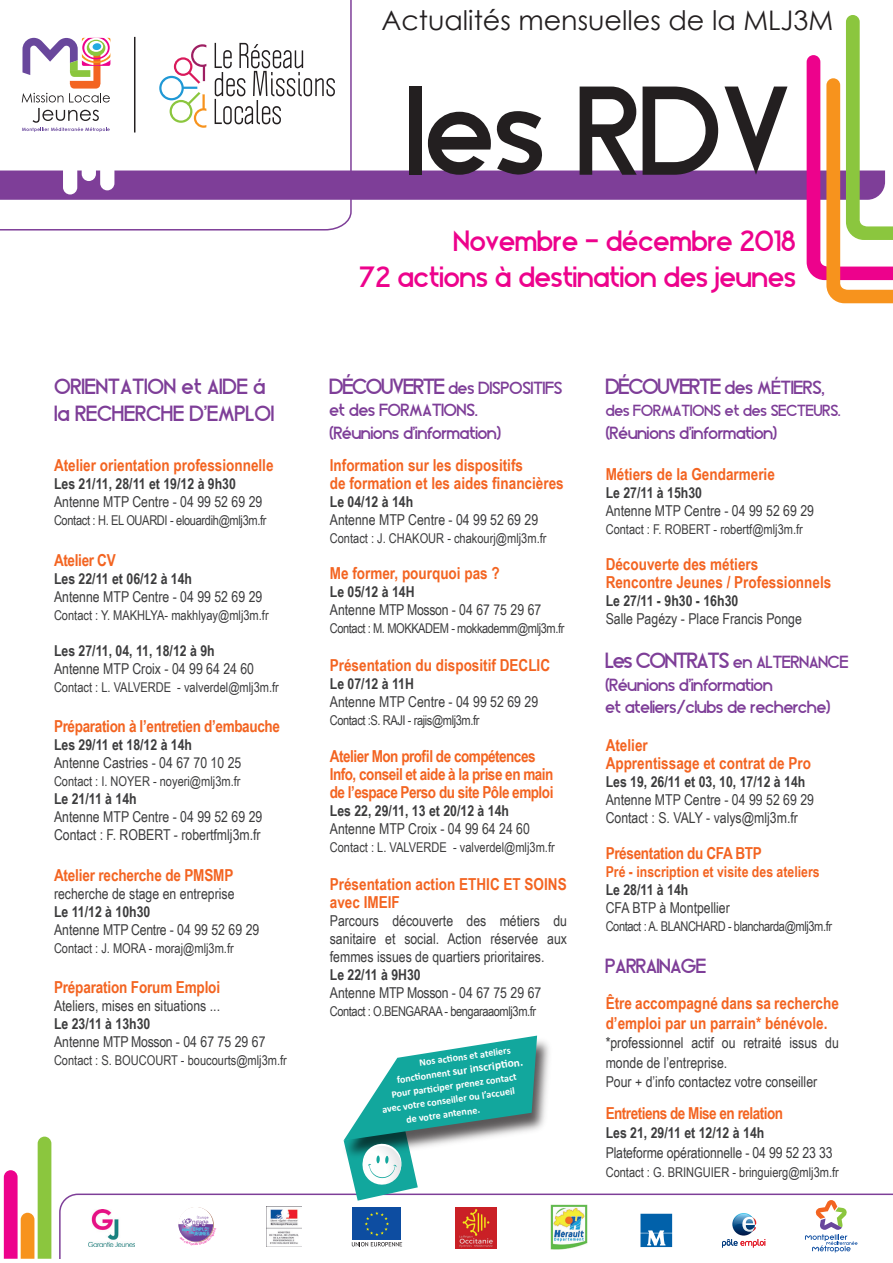
<style>
.page{position:relative;width:893px;height:1263px;background:#fff}
.page>*{position:absolute;margin:0;border:0;box-sizing:border-box;transform-origin:0 0}
.t1{font:129px "Blissful Thinking";color:#231f20}
.t2{font:30px/36px "Blissful Thinking";color:#ed028c;text-align:right}
.t3{font:27px "Century Gothic";color:#231f20}
.t4{font:22.5px/27px "Blissful Thinking";color:#7e3e98}
.t5{font:21px "Blissful Thinking";letter-spacing:-.02em;color:#7e3e98}
.t6{font:19.5px "Blissful Thinking";letter-spacing:-.01em;color:#7e3e98}
.t7{font:18px/22.5px "Blissful Thinking";letter-spacing:-.01em;color:#7e3e98}
.t8{font:700 16.5px/18px "Arial Narrow";color:#f36421}
.t9{font:700 16.5px/18px "Arial Narrow";letter-spacing:-.03em;color:#f36421}
.t10{font:700 16.5px "Arial Narrow";letter-spacing:-.02em;color:#f36421}
.t11{font:16.5px "Blissful Thinking";letter-spacing:-.01em;color:#7e3e98}
.t12{font:15px/18px "Arial Narrow";color:#3c3c3d}
.t13{font:700 15px "Arial Narrow";color:#3c3c3d}
.t14{font:700 15px "Arial Narrow";color:#f36421}
.t15{font:13.5px "Arial Narrow";color:#3c3c3d}
.t16{font:13.5px "Arial Narrow";letter-spacing:-.03em;color:#3c3c3d}
.t17{font:13.5px "Arial Narrow";letter-spacing:-.025em;color:#3c3c3d}
.t18{font:700 11.55px "Calibri";color:#fff}
.t19{font:700 10.05px "Calibri";color:#fff}
.s1{font-size:22.5px}
.s2{font-size:10.05px}
</style>
<div class="page">
<svg style="left:59px;top:1193px;width:834px;height:66px"></svg>
<svg style="left:4px;top:1136px;width:47px;height:123px"></svg>
<svg style="left:352px;top:1207px;width:50px;height:34px"></svg>
<div style="left:353px;top:1208px;width:48px;height:32px;background:#0d4da1"></div>
<svg style="left:365px;top:1212px;width:24px;height:24px"></svg>
<svg style="left:352px;top:1242px;width:50px;height:4px"></svg>
<img style="left:267px;top:1206px;width:34px;height:40px">
<svg style="left:732px;top:1213px;width:23px;height:22px"></svg>
<svg style="left:733px;top:1214px;width:23px;height:18px"></svg>
<svg style="left:722px;top:1239px;width:43px;height:8px"></svg>
<svg style="left:640px;top:1213px;width:33px;height:34px"></svg>
<svg style="left:640px;top:1214px;width:32px;height:33px"></svg>
<img style="left:805px;top:1198px;width:55px;height:59px">
<img style="left:550px;top:1204px;width:37px;height:45px">
<img style="left:88px;top:1209px;width:46px;height:38px">
<svg style="left:0;top:15px;width:893px;height:288px"></svg>
<hr style="left:134px;top:37px;width:1px;height:95px;background:#231f20">
<img style="left:456px;top:1207px;width:41px;height:41px">
<div style="left:804px;top:1198px;width:55px;height:56px;background:#fff"></div>
<svg style="left:805px;top:1200px;width:52px;height:52px"></svg>
<img style="left:343px;top:1036px;width:206px;height:106px">
<svg style="left:344px;top:1035px;width:193px;height:166px"></svg>
<svg style="left:178px;top:1207px;width:38px;height:38px"></svg>
<h3 class="t4" style="left:55px;top:372px;width:221px">ORIENTATION et AIDE á la RECHERCHE D’EMPLOI</h3>
<p class="t8" style="left:54px;top:455px;width:221px">Atelier orientation professionnelle</p>
<p class="t13" style="left:54px;top:472px;width:183px">Les 21/11, 28/11 et 19/12 à 9h30</p>
<p class="t12" style="left:54px;top:492px;width:210px">Antenne MTP Centre - 04 99 52 69 29</p>
<p class="t17" style="left:54px;top:510px;width:214px">Contact : H. EL OUARDI - elouardih@mlj3m.fr</p>
<p class="t10" style="left:54px;top:547px;width:63px">Atelier CV</p>
<p class="t13" style="left:54px;top:567px;width:140px">Les 22/11 et 06/12 à 14h</p>
<p class="t12" style="left:54px;top:587px;width:210px">Antenne MTP Centre - 04 99 52 69 29</p>
<p class="t15" style="left:54px;top:605px;width:216px">Contact : Y. MAKHLYA- makhlyay@mlj3m.fr</p>
<p class="t13" style="left:54px;top:639px;width:162px">Les 27/11, 04, 11, 18/12 à 9h</p>
<p class="t12" style="left:54px;top:659px;width:202px">Antenne MTP Croix - 04 99 64 24 60</p>
<p class="t15" style="left:54px;top:677px;width:226px">Contact : L. VALVERDE - valverdel@mlj3m.fr</p>
<p class="t10" style="left:54px;top:714px;width:228px">Préparation à l’entretien d’embauche</p>
<p class="t13" style="left:54px;top:733px;width:140px">Les 29/11 et 18/12 à 14h</p>
<p class="t12" style="left:54px;top:753px;width:189px">Antenne Castries - 04 67 70 10 25</p>
<p class="t15" style="left:54px;top:771px;width:188px">Contact : I. NOYER - noyeri@mlj3m.fr</p>
<p class="t13" style="left:54px;top:787px;width:84px">Le 21/11 à 14h</p>
<p class="t12" style="left:54px;top:807px;width:210px">Antenne MTP Centre - 04 99 52 69 29<br>Contact : F. ROBERT - robertfmlj3m.fr</p>
<p class="t8" style="left:54px;top:865px;width:181px">Atelier recherche de PMSMP</p>
<p class="t12" style="left:54px;top:884px;width:182px">recherche de stage en entreprise</p>
<p class="t13" style="left:54px;top:900px;width:98px">Le 11/12 à 10h30</p>
<p class="t12" style="left:54px;top:920px;width:207px">Antenne MTP Centre - 04 99 52 69 29</p>
<p class="t15" style="left:54px;top:938px;width:181px">Contact : J. MORA - moraj@mlj3m.fr</p>
<p class="t8" style="left:54px;top:977px;width:168px">Préparation Forum Emploi</p>
<p class="t12" style="left:54px;top:996px;width:168px">Ateliers, mises en situations ...</p>
<p class="t13" style="left:54px;top:1012px;width:98px">Le 23/11 à 13h30</p>
<p class="t12" style="left:54px;top:1032px;width:213px">Antenne MTP Mosson - 04 67 75 29 67</p>
<p class="t15" style="left:54px;top:1050px;width:234px">Contact : S. BOUCOURT - boucourts@mlj3m.fr</p>
<h3 class="t3" style="left:381px;top:1px;width:453px">Actualités mensuelles de la MLJ3M</h3>
<h1 class="t1" style="left:409px;top:58px;width:386px">les RDV</h1>
<h2 class="t2" style="left:360px;top:222px;width:438px">Novembre - décembre 2018<br>72 actions à destination des jeunes</h2>
<p class="t7" style="left:330px;top:376px;width:235px"><span class="s1">DÉCOUVERTE</span> des DISPOSITIFS et des FORMATIONS.<br>(Réunions d’information)</p>
<p class="t8" style="left:330px;top:455px;width:235px">Information sur les dispositifs<br>de formation et les aides financières</p>
<p class="t13" style="left:330px;top:490px;width:85px">Le 04/12 à 14h</p>
<p class="t12" style="left:330px;top:510px;width:210px">Antenne MTP Centre - 04 99 52 69 29</p>
<p class="t15" style="left:330px;top:528px;width:218px">Contact : J. CHAKOUR - chakourj@mlj3m.fr</p>
<p class="t8" style="left:330px;top:563px;width:171px">Me former, pourquoi pas ?</p>
<p class="t13" style="left:330px;top:580px;width:86px">Le 05/12 à 14H</p>
<p class="t12" style="left:330px;top:600px;width:213px">Antenne MTP Mosson - 04 67 75 29 67</p>
<p class="t16" style="left:330px;top:618px;width:236px">Contact : M. MOKKADEM - mokkademm@mlj3m.fr</p>
<p class="t8" style="left:330px;top:655px;width:222px">Présentation du dispositif DECLIC</p>
<p class="t13" style="left:330px;top:672px;width:86px">Le 07/12 à 11H</p>
<p class="t12" style="left:330px;top:692px;width:210px">Antenne MTP Centre - 04 99 52 69 29</p>
<p class="t16" style="left:330px;top:710px;width:151px">Contact :S. RAJI - rajis@mlj3m.fr</p>
<p class="t9" style="left:330px;top:746px;width:225px">Atelier Mon profil de compétences<br>Info, conseil et aide à la prise en main de l’espace Perso du site Pôle emploi</p>
<p class="t13" style="left:330px;top:799px;width:181px">Les 22, 29/11, 13 et 20/12 à 14h</p>
<p class="t12" style="left:330px;top:819px;width:202px">Antenne MTP Croix - 04 99 64 24 60</p>
<p class="t15" style="left:330px;top:837px;width:226px">Contact : L. VALVERDE - valverdel@mlj3m.fr</p>
<p class="t8" style="left:330px;top:874px;width:238px">Présentation action ETHIC ET SOINS avec IMEIF</p>
<p class="t12" style="left:330px;top:911px;width:239px;text-align:justify">Parcours découverte des métiers du sanitaire et social. Action réservée aux femmes issues de quartiers prioritaires.</p>
<p class="t13" style="left:330px;top:963px;width:92px">Le 22/11 à 9H30</p>
<p class="t12" style="left:330px;top:983px;width:213px">Antenne MTP Mosson - 04 67 75 29 67</p>
<p class="t16" style="left:330px;top:1001px;width:208px">Contact : O.BENGARAA - bengaraaomlj3m.fr</p>
<p class="t8" style="left:606px;top:993px;width:235px;line-height:19.5px">Être accompagné dans sa recherche d’emploi par un parrain* bénévole.</p>
<p class="t12" style="left:606px;top:1032px;width:235px;line-height:19.5px">*professionnel actif ou retraité issus du monde de l’entreprise.<br>Pour + d’info contactez votre conseiller</p>
<p class="t9" style="left:606px;top:1103px;width:179px">Entretiens de Mise en relation</p>
<p class="t13" style="left:606px;top:1121px;width:160px">Les 21, 29/11 et 12/12 à 14h</p>
<p class="t12" style="left:606px;top:1143px;width:229px">Plateforme opérationnelle - 04 99 52 23 33</p>
<p class="t15" style="left:606px;top:1162px;width:235px">Contact : G. BRINGUIER - bringuierg@mlj3m.fr</p>
<h3 class="t6" style="left:606px;top:376px;width:220px"><span class="s1">DÉCOUVERTE</span> des MÉTIERS,</h3>
<p class="t11" style="left:606px;top:401px;width:236px">des FORMATIONS et des SECTEURS.</p>
<p class="t7" style="left:606px;top:421px;width:173px">(Réunions d’information)</p>
<p class="t8" style="left:606px;top:464px;width:171px">Métiers de la Gendarmerie</p>
<p class="t13" style="left:606px;top:481px;width:98px">Le 27/11 à 15h30</p>
<p class="t12" style="left:606px;top:501px;width:210px">Antenne MTP Centre - 04 99 52 69 29</p>
<p class="t15" style="left:606px;top:519px;width:199px">Contact : F. ROBERT - robertf@mlj3m.fr</p>
<p class="t8" style="left:606px;top:554px;width:227px">Découverte des métiers<br>Rencontre Jeunes / Professionnels</p>
<p class="t13" style="left:606px;top:589px;width:134px">Le 27/11 - 9h30 - 16h30</p>
<p class="t12" style="left:606px;top:609px;width:198px">Salle Pagézy - Place Francis Ponge</p>
<p class="t7" style="left:606px;top:651px;width:245px"><span class="s1">Les CONTRATS</span> en ALTERNANCE (Réunions d’information<br>et ateliers/clubs de recherche)</p>
<p class="t8" style="left:606px;top:735px;width:207px">Atelier<br>Apprentissage et contrat de Pro</p>
<p class="t13" style="left:606px;top:770px;width:201px">Les 19, 26/11 et 03, 10, 17/12 à 14h</p>
<p class="t12" style="left:606px;top:790px;width:210px">Antenne MTP Centre - 04 99 52 69 29<br>Contact : S. VALY - valys@mlj3m.fr</p>
<p class="t10" style="left:606px;top:840px;width:158px">Présentation du CFA BTP</p>
<p class="t14" style="left:606px;top:860px;width:215px">Pré - inscription et visite des ateliers</p>
<p class="t13" style="left:606px;top:878px;width:84px">Le 28/11 à 14h</p>
<p class="t12" style="left:606px;top:898px;width:126px">CFA BTP à Montpellier</p>
<p class="t16" style="left:606px;top:916px;width:228px">Contact : A. BLANCHARD - blancharda@mlj3m.fr</p>
<h3 class="t5" style="left:606px;top:954px;width:102px">PARRAINAGE</h3>
<p class="t19" style="left:419px;top:1056px;width:93px;rotate:-8deg">Nos acti ons et ateliers</p>
<p class="t18" style="left:396px;top:1072px;width:129px;rotate:-8deg"><span class="s2">foncti onnent</span> sur inscripti on.</p>
<p class="t19" style="left:391px;top:1088px;width:128px;rotate:-8deg">Pour parti ciper prenez contact</p>
<p class="t19" style="left:381px;top:1103px;width:136px;rotate:-8deg">avec votre conseiller ou l’accueil</p>
<p class="t19" style="left:405px;top:1113px;width:76px;rotate:-8deg">de votre antenne.</p>
</div>
